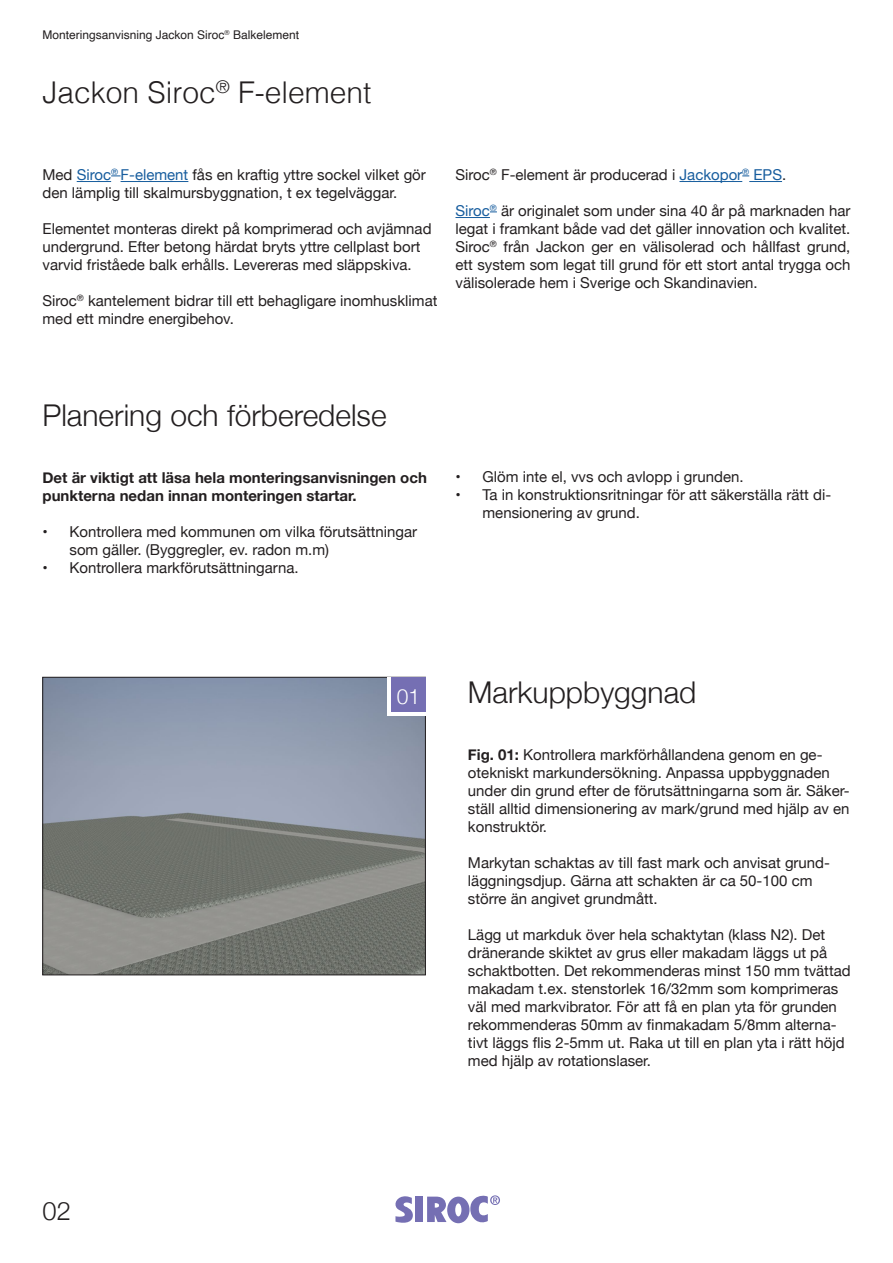
<style>
.page{position:relative;width:893px;height:1263px;background:#fff}
.page>*{position:absolute;margin:0;border:0;box-sizing:border-box;transform-origin:0 0}
.t1{font:300 30px "Helvetica Neue";color:#231f20}
.t2{font:300 30px "Helvetica";color:#231f20}
.t3{font:300 25.5px "Helvetica Neue";color:#231f20}
.t4{font:300 21px "Helvetica Neue";color:#fff}
.t5{font:15px/18px "Helvetica Neue";color:#231f20}
.t6{font:700 15px/18px "Helvetica Neue";color:#231f20}
.t7{font:12px "Helvetica";color:#231f20}
.s1{color:#175d9e}
.s2{font-weight:700}
</style>
<div class="page">
<hr style="left:77px;top:181px;width:34px;height:1px;background:#175d9e">
<hr style="left:121px;top:181px;width:67px;height:1px;background:#175d9e">
<hr style="left:679px;top:181px;width:63px;height:1px;background:#175d9e">
<hr style="left:749px;top:181px;width:33px;height:1px;background:#175d9e">
<hr style="left:455px;top:217px;width:35px;height:1px;background:#175d9e">
<img style="left:45px;top:679px;width:379px;height:294px">
<div style="left:43px;top:677px;width:383px;height:298px;border:1px solid #231f20"></div>
<svg style="left:387px;top:677px;width:38px;height:38px"></svg>
<div style="left:391px;top:677px;width:34px;height:34px;background:#756fb3"></div>
<svg style="left:395px;top:1196px;width:18px;height:27px"></svg>
<div style="left:415px;top:1196px;width:8px;height:26px;background:#756fb3"></div>
<svg style="left:427px;top:1195px;width:70px;height:28px"></svg>
<p class="t7" style="left:43px;top:25px;width:258px">Monteringsanvisning Jackon Siroc<sup>®</sup> Balkelement</p>
<p class="t2" style="left:43px;top:67px;width:331px">Jackon Siroc<sup>®</sup> F-element</p>
<p class="t5" style="left:43px;top:167px;width:385px">Med <span class="s1">Siroc</span><sup>®</sup> <span class="s1">F-element</span> fås en kraftig yttre sockel vilket gör den lämplig till skalmursbyggnation, t ex tegelväggar.</p>
<p class="t5" style="left:43px;top:221px;width:391px">Elementet monteras direkt på komprimerad och avjämnad</p>
<p class="t5" style="left:43px;top:239px;width:379px">undergrund. Efter betong härdat bryts yttre cellplast bort</p>
<p class="t5" style="left:43px;top:257px;width:371px">varvid friståede balk erhålls. Levereras med släppskiva.</p>
<p class="t5" style="left:43px;top:293px;width:396px">Siroc<sup>®</sup> kantelement bidrar till ett behagligare inomhusklimat med ett mindre energibehov.</p>
<p class="t5" style="left:455px;top:167px;width:332px">Siroc<sup>®</sup> F-element är producerad i <span class="s1">Jackopor</span><sup>®</sup> <span class="s1">EPS</span>.</p>
<p class="t5" style="left:455px;top:203px;width:396px;text-align:justify"><span class="s1">Siroc</span><sup>®</sup> är originalet som under sina 40 år på marknaden har legat i framkant både vad det gäller innovation och kvalitet.<br>Siroc<sup>®</sup> från Jackon ger en välisolerad och hållfast grund, ett system som legat till grund för ett stort antal trygga och välisolerade hem i Sverige och Skandinavien.</p>
<p class="t1" style="left:43px;top:391px;width:346px">Planering och förberedelse</p>
<p class="t6" style="left:43px;top:469px;width:386px">Det är viktigt att läsa hela monteringsanvisningen och punkterna nedan innan monteringen startar.</p>
<p class="t5" style="left:70px;top:523px;width:349px;text-indent:-27px">• Kontrollera med kommunen om vilka förutsättningar som gäller. (Byggregler, ev. radon m.m)</p>
<p class="t5" style="left:43px;top:559px;width:258px">• Kontrollera markförutsättningarna.</p>
<p class="t5" style="left:455px;top:469px;width:290px">• Glöm inte el, vvs och avlopp i grunden.</p>
<p class="t5" style="left:482px;top:487px;width:350px;text-indent:-27px">• Ta in konstruktionsritningar för att säkerställa rätt di&shy;mensionering av grund.</p>
<p class="t4" style="left:397px;top:680px;width:25px">01</p>
<p class="t1" style="left:468px;top:668px;width:230px">Markuppbyggnad</p>
<h2 class="t3" style="left:43px;top:1190px;width:30px">02</h2>
<p class="t5" style="left:468px;top:746px;width:383px"><span class="s2">Fig. 01:</span> Kontrollera markförhållandena genom en ge&shy;otekniskt markundersökning. Anpassa uppbyggnaden under din grund efter de förutsättningarna som är. Säker&shy;ställ alltid dimensionering av mark/grund med hjälp av en konstruktör.</p>
<p class="t5" style="left:468px;top:854px;width:364px">Markytan schaktas av till fast mark och anvisat grund&shy;läggningsdjup. Gärna att schakten är ca 50-100 cm större än angivet grundmått.</p>
<p class="t5" style="left:468px;top:926px;width:384px">Lägg ut markduk över hela schaktytan (klass N2). Det dränerande skiktet av grus eller makadam läggs ut på schaktbotten. Det rekommenderas minst 150 mm tvättad makadam t.ex. stenstorlek 16/32mm som komprimeras väl med markvibrator. För att få en plan yta för grunden rekommenderas 50mm av finmakadam 5/8mm alterna&shy;tivt läggs flis 2-5mm ut. Raka ut till en plan yta i rätt höjd med hjälp av rotationslaser.</p>
</div>
